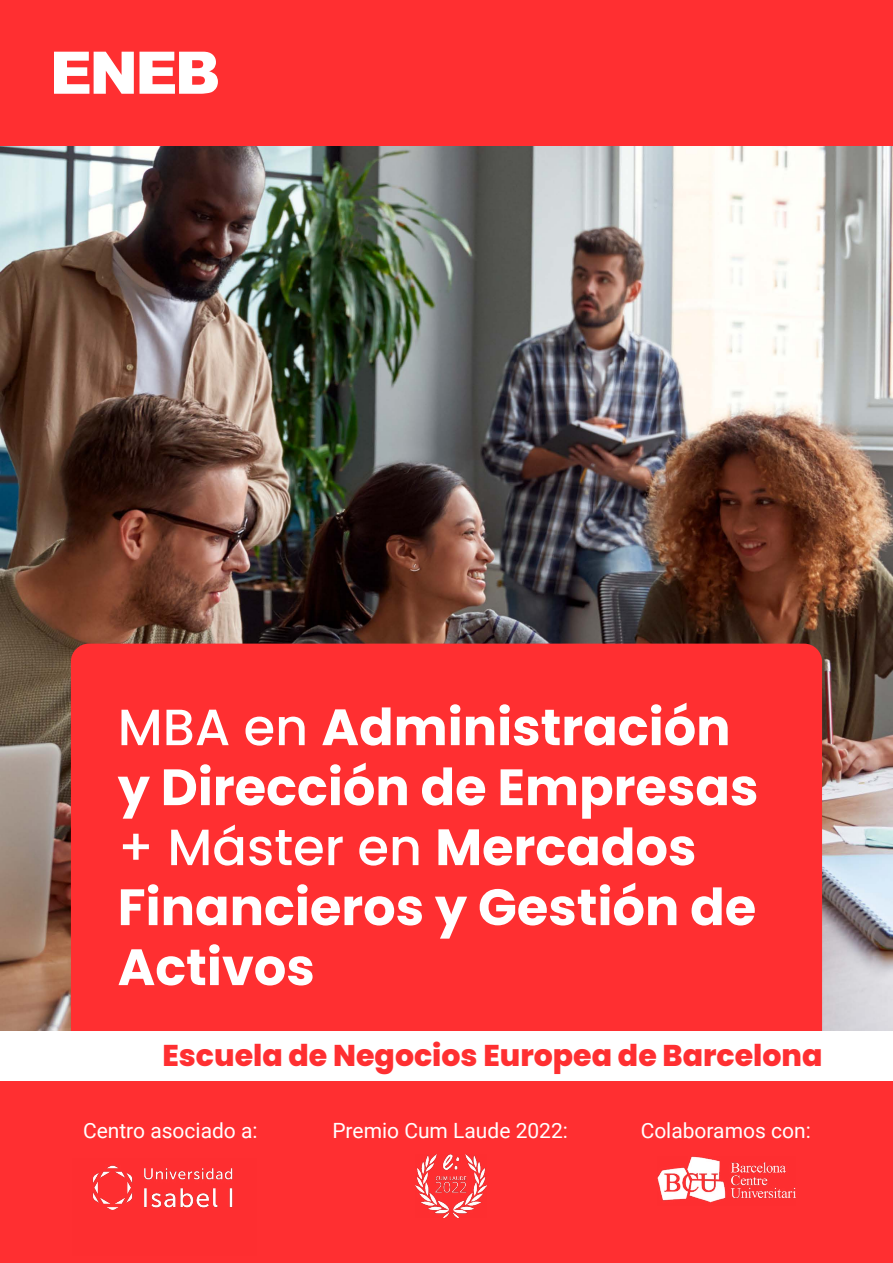
<style>
.page{position:relative;width:893px;height:1263px;background:#fff}
.page>*{position:absolute;margin:0;border:0;box-sizing:border-box;transform-origin:0 0}
.t1{font:700 51px/60px "Poppins";color:#fff}
.t2{font:800 30px "Poppins";color:#ff2f31}
.t3{font:21px "Roboto";color:#fff}
.s1{font-weight:500}
</style>
<div class="page">
<img style="left:0;top:145px;width:893px;height:885px">
<div style="left:0;top:0;width:893px;height:145px;background:#ff2f31"></div>
<div style="left:0;top:1080px;width:893px;height:183px;background:#ff2f31"></div>
<div style="left:71px;top:644px;width:751px;height:386px;background:#ff2f31"></div>
<svg style="left:54px;top:52px;width:164px;height:42px"></svg>
<img style="left:92px;top:1165px;width:141px;height:45px">
<img style="left:415px;top:1154px;width:72px;height:63px">
<img style="left:657px;top:1156px;width:138px;height:47px">
<p class="t1" style="left:118px;top:697px;width:642px"><span class="s1">MBA en</span> Administración y Dirección de Empresas <span class="s1">+ Máster en</span> Mercados<br>Financieros y Gestión de<br>Activos</p>
<p class="t2" style="left:162px;top:1038px;width:661px">Escuela de Negocios Europea de Barcelona</p>
<p class="t3" style="left:83px;top:1116px;width:176px">Centro asociado a:</p>
<p class="t3" style="left:332px;top:1116px;width:237px">Premio Cum Laude 2022:</p>
<p class="t3" style="left:641px;top:1116px;width:172px">Colaboramos con:</p>
</div>
